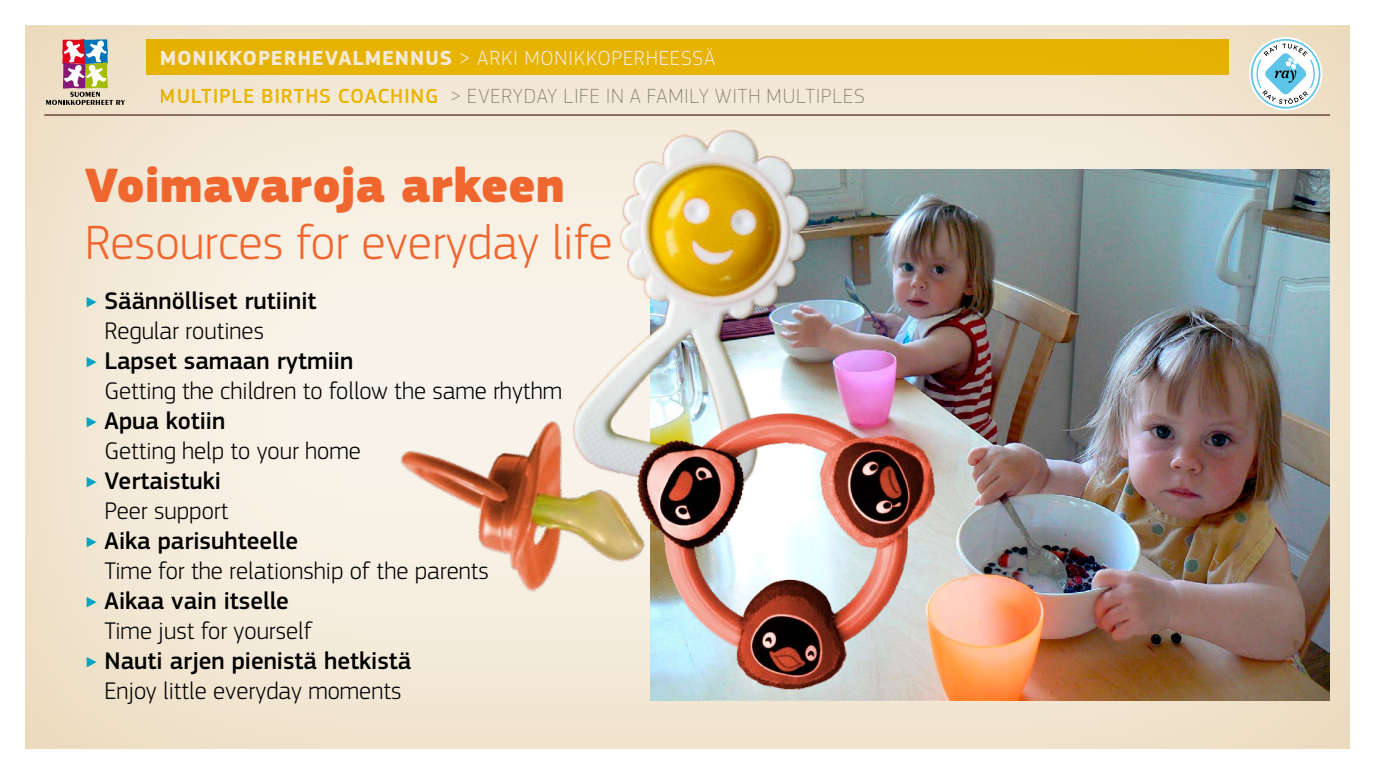
<style>
.page{position:relative;width:1375px;height:774px;background:#fff}
.page>*{position:absolute;margin:0;border:0;box-sizing:border-box;transform-origin:0 0}
.t1{font:300 50px "PF Square Sans Pro";color:#f0662f}
.t2{font:900 50px "PF Square Sans Pro";letter-spacing:-.005em;color:#f0662f}
.t3{font:300 25px "PF Square Sans Pro";color:#000}
.t4{font:500 25px "PF Square Sans Pro";color:#000}
.t5{font:100 21.25px/38px "PF Square Sans Pro";letter-spacing:.04em;color:#818181}
.s1{font-weight:700;color:#f3e9d6}
.s2{font-weight:300;color:#f3e9d6}
.s3{font-weight:500;color:#f5c803}
.s4{font-weight:300;color:#00a3c2}
</style>
<div class="page">
<div style="left:22px;top:24px;width:1328px;height:725px;background:#fff;opacity:.75"></div>
<hr style="left:44px;top:114px;width:1286px;height:2px;background:#522724">
<svg style="left:1249px;top:37px;width:73px;height:74px"></svg>
<svg style="left:1251px;top:39px;width:69px;height:70px"></svg>
<svg style="left:1253px;top:41px;width:66px;height:66px"></svg>
<svg style="left:1256px;top:44px;width:59px;height:60px"></svg>
<svg style="left:46px;top:39px;width:79px;height:66px;background:#c7b2a5"></svg>
<div style="left:146px;top:39px;width:1083px;height:36px;background:#e7b302"></div>
<img style="left:896px;top:169px;width:434px;height:531px">
<img style="left:482px;top:75px;width:414px;height:318px">
<img style="left:364px;top:366px;width:308px;height:276px">
<img style="left:635px;top:393px;width:307px;height:307px">
<p class="t5" style="left:160px;top:38px;width:707px"><span class="s1">MONIKKOPERHEVALMENNUS</span> <span class="s2">&gt; ARKI MONIKKOPERHEESSÄ<br></span><span class="s3">MULTIPLE BIRTHS COACHING</span> &gt; EVERYDAY LIFE IN A FAMILY WITH MULTIPLES</p>
<h1 class="t2" style="left:85px;top:155px;width:482px">Voimavaroja arkeen</h1>
<h1 class="t1" style="left:85px;top:213px;width:529px">Resources for everyday life</h1>
<p class="t4" style="left:85px;top:286px;width:233px"><span class="s4">‣</span> Säännölliset rutiinit</p>
<p class="t3" style="left:105px;top:316px;width:161px">Regular routines</p>
<p class="t4" style="left:85px;top:346px;width:270px"><span class="s4">‣</span> Lapset samaan rytmiin</p>
<p class="t3" style="left:105px;top:376px;width:459px">Getting the children to follow the same rhythm</p>
<p class="t4" style="left:85px;top:406px;width:142px"><span class="s4">‣</span> Apua kotiin</p>
<p class="t3" style="left:105px;top:436px;width:258px">Getting help to your home</p>
<p class="t4" style="left:85px;top:466px;width:138px"><span class="s4">‣</span> Vertaistuki</p>
<p class="t3" style="left:105px;top:496px;width:125px">Peer support</p>
<p class="t4" style="left:85px;top:526px;width:215px"><span class="s4">‣</span> Aika parisuhteelle</p>
<p class="t3" style="left:105px;top:556px;width:386px">Time for the relationship of the parents</p>
<p class="t4" style="left:85px;top:586px;width:206px"><span class="s4">‣</span> Aikaa vain itselle</p>
<p class="t3" style="left:105px;top:616px;width:209px">Time just for yourself</p>
<p class="t4" style="left:85px;top:646px;width:328px"><span class="s4">‣</span> Nauti arjen pienistä hetkistä</p>
<p class="t3" style="left:105px;top:676px;width:298px">Enjoy little everyday moments</p>
</div>
